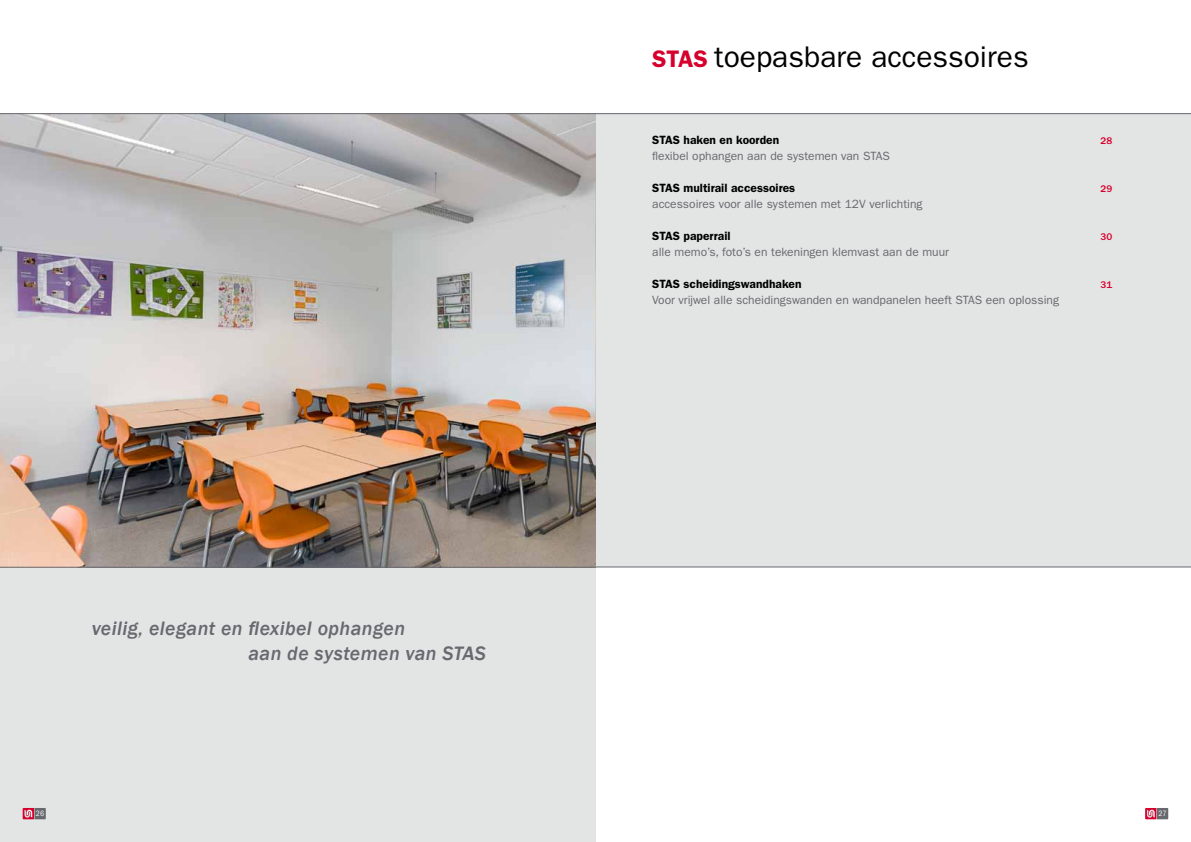
<style>
.page{position:relative;width:1191px;height:842px;background:#fff}
.page>*{position:absolute;margin:0;border:0;box-sizing:border-box;transform-origin:0 0}
.t1{font:30px "ITC Franklin Gothic Std";color:#000}
.t2{font:italic 500 20px/25px "Franklin Gothic";letter-spacing:.02em;color:#68696e}
.t3{font:12px "ITC Franklin Gothic Std";color:#68696e}
.t4{font:600 12px "ITC Franklin Gothic Std";color:#000}
.t5{font:500 10px "ITC Franklin Gothic Std";color:#d6002d}
.t6{font:condensed 8px "ITC Franklin Gothic Std";color:#f2f2f3}
.s1{font-weight:600;font-size:24px;color:#d6002d}
</style>
<div class="page">
<div style="left:595px;top:113px;width:596px;height:130px;background:#e3e4e4"></div>
<div style="left:595px;top:235px;width:596px;height:332px;background:#e3e4e4"></div>
<div style="left:0;top:114px;width:595px;height:728px;background:#e3e4e4"></div>
<img style="left:0;top:114px;width:595px;height:453px">
<hr style="left:0;top:113px;width:1191px;height:1px;background:#68696e">
<hr style="left:0;top:567px;width:595px;height:1px;background:#68696e">
<hr style="left:595px;top:567px;width:596px;height:1px;background:#68696e">
<svg style="left:23px;top:808px;width:23px;height:11px"></svg>
<svg style="left:1145px;top:808px;width:23px;height:11px"></svg>
<h1 class="t1" style="left:652px;top:40px;width:378px"><span class="s1">STAS</span> toepasbare accessoires</h1>
<h2 class="t2" style="left:248px;top:616px;width:239px;text-indent:-157px">veilig, elegant en flexibel ophangen<br>aan de systemen van STAS</h2>
<p class="t4" style="left:652px;top:133px;width:128px">STAS haken en koorden</p>
<p class="t5" style="left:1100px;top:135px;width:13px">28</p>
<p class="t3" style="left:652px;top:149px;width:239px">flexibel ophangen aan de systemen van STAS</p>
<p class="t4" style="left:652px;top:181px;width:144px">STAS multirail accessoires</p>
<p class="t5" style="left:1100px;top:183px;width:13px">29</p>
<p class="t3" style="left:652px;top:197px;width:272px">accessoires voor alle systemen met 12V verlichting</p>
<p class="t4" style="left:652px;top:229px;width:80px">STAS paperrail</p>
<p class="t5" style="left:1100px;top:231px;width:13px">30</p>
<p class="t3" style="left:652px;top:245px;width:298px">alle memo’s, foto’s en tekeningen klemvast aan de muur</p>
<p class="t4" style="left:652px;top:277px;width:151px">STAS scheidingswandhaken</p>
<p class="t5" style="left:1100px;top:279px;width:13px">31</p>
<p class="t3" style="left:652px;top:293px;width:408px">Voor vrijwel alle scheidingswanden en wandpanelen heeft STAS een oplossing</p>
<p class="t6" style="left:36px;top:809px;width:10px">26</p>
<p class="t6" style="left:1158px;top:809px;width:10px">27</p>
</div>
